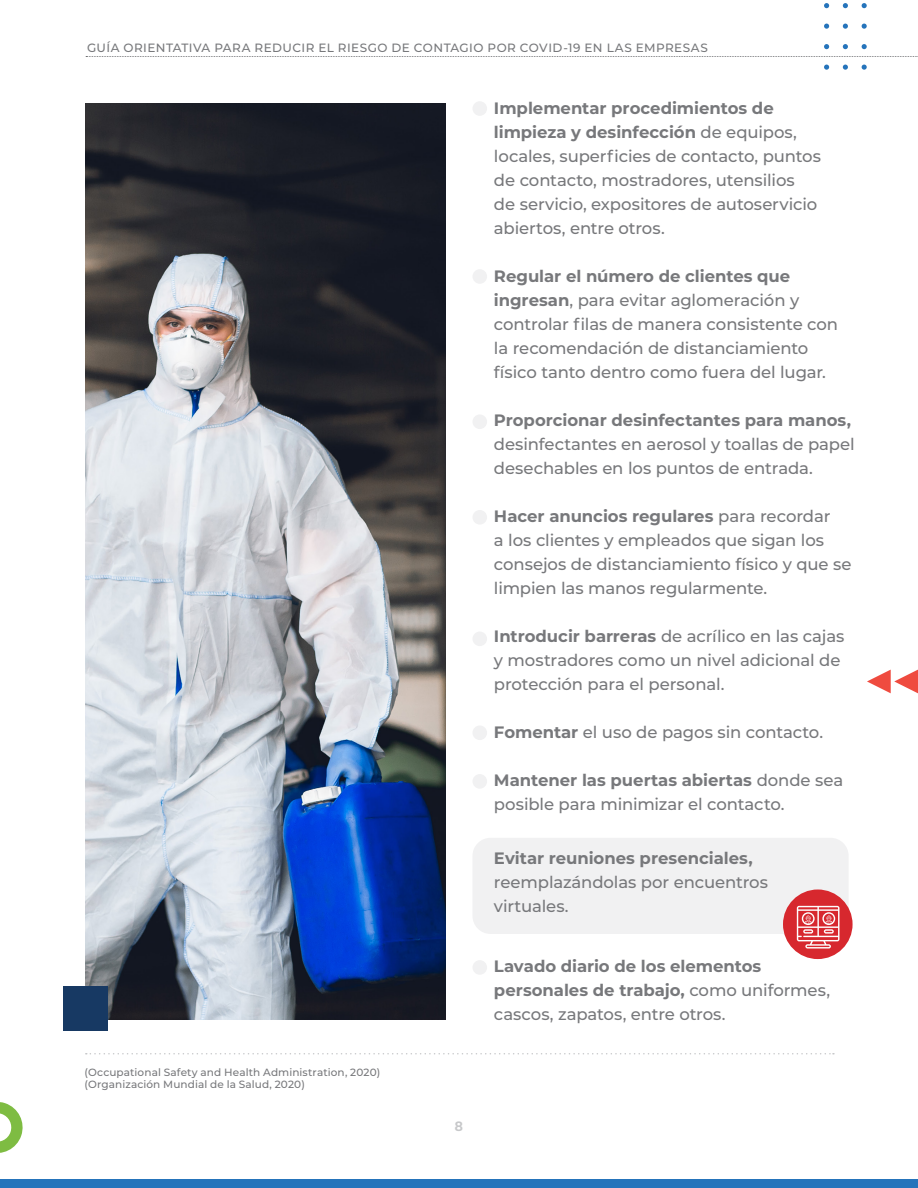
<style>
.page{position:relative;width:918px;height:1188px;background:#fff}
.page>*{position:absolute;margin:0;border:0;box-sizing:border-box;transform-origin:0 0}
.t1{font:500 16.5px/24px "Montserrat";letter-spacing:-.005em;color:#77787b}
.t2{font:700 16.5px/24px "Montserrat";letter-spacing:-.005em;color:#77787b}
.t3{font:800 13.5px "Nunito Sans";color:#c7c8ca}
.t4{font:500 12px "Montserrat";letter-spacing:.04em;color:#77787b}
.t5{font:500 10.5px/12px "Montserrat";letter-spacing:.01em;color:#77787b}
.s1{font-weight:700}
.s2{font-weight:500}
</style>
<div class="page">
<svg style="left:862px;top:65px;width:5px;height:5px"></svg>
<svg style="left:843px;top:65px;width:5px;height:5px"></svg>
<svg style="left:824px;top:65px;width:5px;height:5px"></svg>
<svg style="left:862px;top:44px;width:5px;height:5px"></svg>
<svg style="left:843px;top:44px;width:5px;height:5px"></svg>
<svg style="left:824px;top:44px;width:5px;height:5px"></svg>
<svg style="left:862px;top:24px;width:5px;height:5px"></svg>
<svg style="left:843px;top:24px;width:5px;height:5px"></svg>
<svg style="left:824px;top:24px;width:5px;height:5px"></svg>
<svg style="left:862px;top:3px;width:5px;height:5px"></svg>
<svg style="left:843px;top:3px;width:5px;height:5px"></svg>
<svg style="left:824px;top:3px;width:5px;height:5px"></svg>
<div style="left:0;top:1179px;width:918px;height:9px;background:#2574bb"></div>
<svg style="left:0;top:1102px;width:23px;height:51px"></svg>
<svg style="left:86px;top:56px;width:832px;height:1px"></svg>
<svg style="left:867px;top:670px;width:51px;height:23px"></svg>
<div style="left:472px;top:838px;width:377px;height:96px;background:#f1f1f2;border-radius:18px"></div>
<img style="left:85px;top:104px;width:361px;height:915px">
<div style="left:63px;top:987px;width:44px;height:44px;background:#173963"></div>
<svg style="left:86px;top:1053px;width:748px;height:1px"></svg>
<div style="left:783px;top:890px;width:70px;height:69px;background:#d7282e;border-radius:50%"></div>
<svg style="left:797px;top:906px;width:43px;height:43px"></svg>
<div style="left:472px;top:960px;width:15px;height:15px;background:#f1f1f2;border-radius:50%"></div>
<div style="left:472px;top:774px;width:15px;height:15px;background:#f1f1f2;border-radius:50%"></div>
<div style="left:472px;top:725px;width:15px;height:15px;background:#f1f1f2;border-radius:50%"></div>
<div style="left:472px;top:632px;width:15px;height:14px;background:#f1f1f2;border-radius:50%"></div>
<div style="left:472px;top:510px;width:15px;height:15px;background:#f1f1f2;border-radius:50%"></div>
<div style="left:472px;top:414px;width:15px;height:15px;background:#f1f1f2;border-radius:50%"></div>
<div style="left:472px;top:269px;width:15px;height:15px;background:#f1f1f2;border-radius:50%"></div>
<div style="left:472px;top:101px;width:15px;height:15px;background:#f1f1f2;border-radius:50%"></div>
<p class="t4" style="left:87px;top:39px;width:622px">GUÍA ORIENTATIVA PARA REDUCIR EL RIESGO DE CONTAGIO POR COVID-19 EN LAS EMPRESAS</p>
<p class="t1" style="left:494px;top:96px;width:329px"><span class="s1">Implementar procedimientos de limpieza y desinfección</span> de equipos, locales, superficies de contacto, puntos de contacto, mostradores, utensilios<br>de servicio, expositores de autoservicio abiertos, entre otros.</p>
<p class="t1" style="left:494px;top:264px;width:346px"><span class="s1">Regular el número de clientes que ingresan</span>, para evitar aglomeración y controlar filas de manera consistente con la recomendación de distanciamiento físico tanto dentro como fuera del lugar.</p>
<p class="t2" style="left:494px;top:408px;width:359px">Proporcionar desinfectantes para manos,</p>
<p class="t1" style="left:494px;top:432px;width:362px">desinfectantes en aerosol y toallas de papel desechables en los puntos de entrada.</p>
<p class="t1" style="left:494px;top:504px;width:359px"><span class="s1">Hacer anuncios regulares</span> para recordar<br>a los clientes y empleados que sigan los consejos de distanciamiento físico y que se limpien las manos regularmente.</p>
<p class="t1" style="left:494px;top:624px;width:352px"><span class="s1">Introducir barreras</span> de acrílico en las cajas y mostradores como un nivel adicional de protección para el personal.</p>
<p class="t1" style="left:494px;top:720px;width:331px"><span class="s1">Fomentar</span> el uso de pagos sin contacto.</p>
<p class="t1" style="left:494px;top:768px;width:351px"><span class="s1">Mantener las puertas abiertas</span> donde sea posible para minimizar el contacto.</p>
<p class="t2" style="left:494px;top:846px;width:260px">Evitar reuniones presenciales,</p>
<p class="t1" style="left:494px;top:870px;width:276px">reemplazándolas por encuentros virtuales.</p>
<p class="t5" style="left:85px;top:1066px;width:297px">(Occupational Safety and Health Administration, 2020) (Organización Mundial de la Salud, 2020)</p>
<p class="t2" style="left:494px;top:954px;width:338px">Lavado diario de los elementos personales de trabajo, <span class="s2">como uniformes, cascos, zapatos, entre otros.</span></p>
<p class="t3" style="left:455px;top:1117px;width:10px">8</p>
</div>
